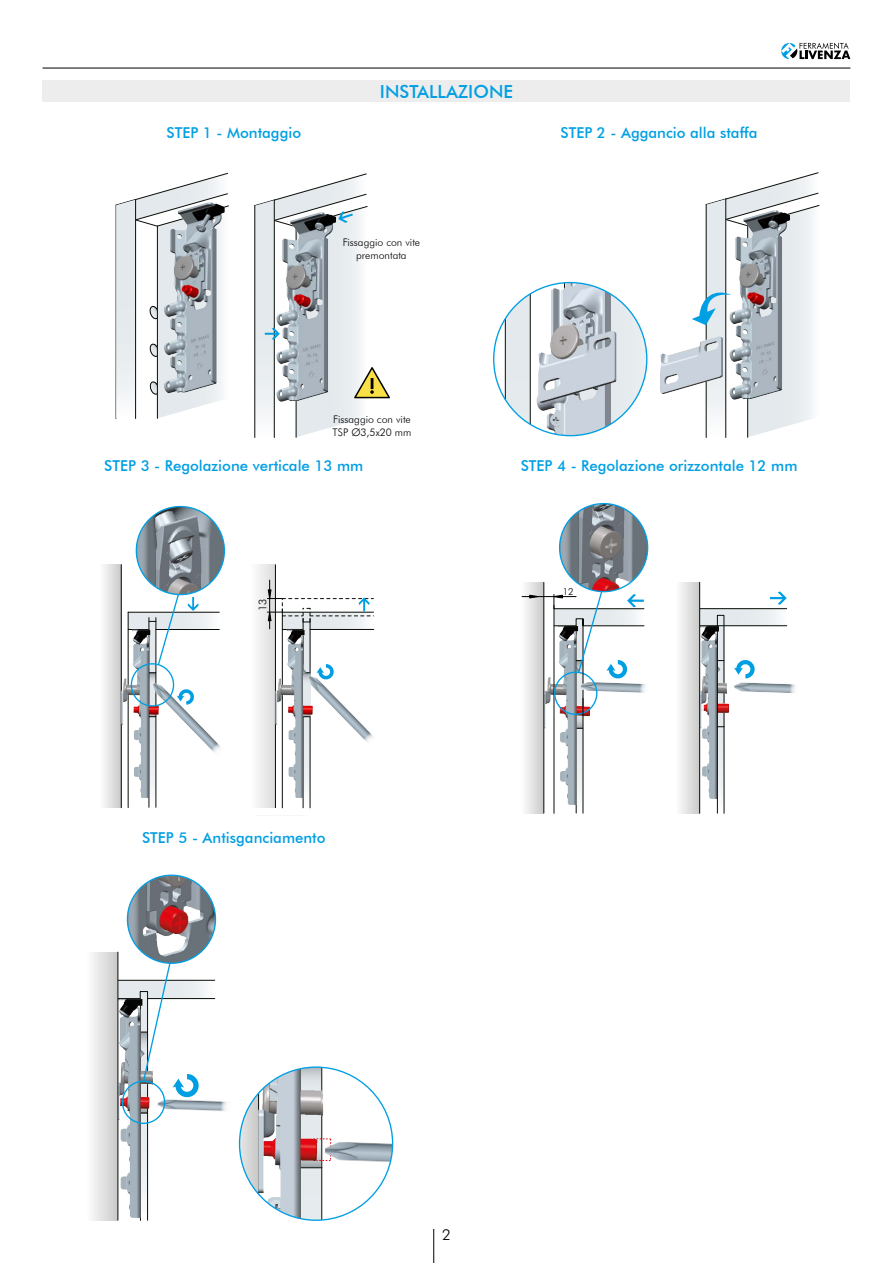
<style>
.page{position:relative;width:893px;height:1263px;background:#fff}
.page>*{position:absolute;margin:0;border:0;box-sizing:border-box;transform-origin:0 0}
.t1{font:500 18px "Futura BT";color:#009fe3}
.t2{font:500 15px "Futura BT";color:#009fe3}
.t3{font:300 15px "Futura BT";color:#000}
.t4{font:300 10.8px "Futura BT";color:#000}
.t5{font:300 10.5px/12.6px "Futura BT";color:#000;text-align:center}
.t6{font:300 9.45px "Futura BT";color:#000}
</style>
<div class="page">
<svg style="left:781px;top:43px;width:69px;height:16px"></svg>
<hr style="left:433px;top:1229px;width:1px;height:34px;background:#000">
<hr style="left:43px;top:68px;width:807px;height:1px;background:#000">
<div style="left:43px;top:81px;width:807px;height:21px;background:#ededed"></div>
<svg style="left:116px;top:173px;width:112px;height:246px"></svg>
<hr style="left:135px;top:199px;width:1px;height:220px;background:#080d06">
<img style="left:160px;top:197px;width:69px;height:202px">
<img style="left:660px;top:348px;width:32px;height:46px">
<svg style="left:616px;top:297px;width:31px;height:125px"></svg>
<svg style="left:506px;top:294px;width:24px;height:130px;background:#dee8ec"></svg>
<hr style="left:530px;top:283px;width:1px;height:153px;background:#080d06">
<hr style="left:505px;top:283px;width:1px;height:153px;background:#080d06">
<img style="left:537px;top:283px;width:79px;height:153px">
<svg style="left:692px;top:172px;width:127px;height:265px"></svg>
<div style="left:99px;top:565px;width:22px;height:243px;background:linear-gradient(to right,#fff,#cdcdcd)"></div>
<hr style="left:121px;top:565px;width:1px;height:243px;background:#080d06">
<svg style="left:182px;top:613px;width:29px;height:16px"></svg>
<hr style="left:156px;top:629px;width:63px;height:1px;background:#080d06">
<hr style="left:128px;top:612px;width:91px;height:1px;background:#080d06">
<img style="left:128px;top:661px;width:154px;height:147px">
<svg style="left:188px;top:597px;width:11px;height:14px"></svg>
<svg style="left:177px;top:689px;width:17px;height:16px"></svg>
<svg style="left:283px;top:623px;width:88px;height:6px"></svg>
<div style="left:303px;top:618px;width:7px;height:190px;background:#e3e9ec"></div>
<hr style="left:310px;top:618px;width:1px;height:190px;background:#080d06">
<hr style="left:282px;top:609px;width:1px;height:199px;background:#080d06">
<hr style="left:310px;top:629px;width:64px;height:1px;background:#080d06">
<div style="left:249px;top:565px;width:26px;height:243px;background:linear-gradient(to right,#fff,#ddd)"></div>
<hr style="left:275px;top:565px;width:1px;height:243px;background:#080d06">
<hr style="left:269px;top:580px;width:1px;height:49px;background:#000">
<svg style="left:267px;top:590px;width:106px;height:33px"></svg>
<svg style="left:128px;top:586px;width:54px;height:80px"></svg>
<img style="left:136px;top:507px;width:88px;height:88px;border-radius:44px">
<hr style="left:149px;top:618px;width:1px;height:189px;background:#080d06">
<img style="left:123px;top:677px;width:7px;height:25px">
<img style="left:130px;top:629px;width:26px;height:169px">
<img style="left:155px;top:702px;width:6px;height:15px">
<div style="left:131px;top:663px;width:43px;height:44px;border:1px solid #009fe3;border-radius:50%"></div>
<img style="left:121px;top:690px;width:7px;height:35px">
<hr style="left:303px;top:618px;width:1px;height:190px;background:#080d06">
<svg style="left:186px;top:713px;width:125px;height:96px"></svg>
<img style="left:275px;top:690px;width:7px;height:35px">
<img style="left:310px;top:653px;width:38px;height:112px">
<img style="left:278px;top:677px;width:6px;height:25px">
<img style="left:284px;top:629px;width:26px;height:169px">
<img style="left:309px;top:702px;width:7px;height:15px">
<svg style="left:303px;top:668px;width:7px;height:9px"></svg>
<svg style="left:339px;top:710px;width:34px;height:55px"></svg>
<img style="left:700px;top:626px;width:27px;height:172px">
<img style="left:547px;top:613px;width:7px;height:192px">
<img style="left:545px;top:691px;width:6px;height:37px">
<img style="left:700px;top:691px;width:7px;height:37px">
<svg style="left:521px;top:582px;width:23px;height:231px"></svg>
<hr style="left:544px;top:582px;width:1px;height:231px;background:#080d06">
<hr style="left:522px;top:596px;width:54px;height:1px;background:#000">
<svg style="left:529px;top:595px;width:9px;height:3px"></svg>
<img style="left:560px;top:504px;width:88px;height:88px;border-radius:44px">
<div style="left:697px;top:609px;width:89px;height:17px;background:linear-gradient(to right,#dee5e8,#f1f3f6)"></div>
<hr style="left:697px;top:625px;width:90px;height:1px;background:#080d06">
<hr style="left:697px;top:608px;width:90px;height:1px;background:#080d06">
<svg style="left:680px;top:582px;width:19px;height:231px"></svg>
<svg style="left:770px;top:591px;width:17px;height:14px"></svg>
<hr style="left:699px;top:582px;width:1px;height:231px;background:#080d06">
<img style="left:725px;top:700px;width:4px;height:17px">
<svg style="left:702px;top:704px;width:2px;height:8px"></svg>
<svg style="left:554px;top:590px;width:92px;height:223px"></svg>
<img style="left:734px;top:660px;width:54px;height:33px">
<svg style="left:788px;top:684px;width:8px;height:9px"></svg>
<svg style="left:717px;top:615px;width:8px;height:198px;background:#aba9a9"></svg>
<img style="left:152px;top:1100px;width:67px;height:23px">
<img style="left:127px;top:875px;width:88px;height:88px;border-radius:44px">
<svg style="left:219px;top:1068px;width:175px;height:152px"></svg>
<img style="left:258px;top:1068px;width:65px;height:152px">
<hr style="left:140px;top:989px;width:1px;height:231px;background:#080d06">
<hr style="left:147px;top:989px;width:1px;height:231px;background:#080d06">
<img style="left:120px;top:1107px;width:32px;height:110px">
<img style="left:119px;top:1107px;width:6px;height:13px">
<div style="left:122px;top:1080px;width:43px;height:44px;border:1px solid #009fe3;border-radius:50%"></div>
<div style="left:118px;top:980px;width:97px;height:18px;background:#f5f7f9"></div>
<hr style="left:148px;top:998px;width:67px;height:1px;background:#080d06">
<hr style="left:118px;top:980px;width:97px;height:1px;background:#080d06">
<svg style="left:119px;top:961px;width:80px;height:146px"></svg>
<div style="left:86px;top:952px;width:32px;height:268px;background:linear-gradient(to right,#fff,#cbcbca)"></div>
<hr style="left:118px;top:952px;width:1px;height:268px;background:#080d06">
<div style="left:140px;top:991px;width:8px;height:8px;border:1px solid #080d06"></div>
<svg style="left:254px;top:174px;width:136px;height:263px"></svg>
<p class="t1" style="left:380px;top:81px;width:135px">INSTALLAZIONE</p>
<p class="t2" style="left:167px;top:124px;width:136px">STEP 1 - Montaggio</p>
<p class="t2" style="left:561px;top:124px;width:199px">STEP 2 - Aggancio alla staffa</p>
<p class="t5" style="left:343px;top:236px;width:79px">Fissaggio con vite premontata</p>
<p class="t5" style="left:333px;top:413px;width:80px;text-align:left">Fissaggio con vite<br>TSP Ø3,5x20 mm</p>
<p class="t2" style="left:104px;top:456px;width:261px">STEP 3 - Regolazione verticale 13 mm</p>
<p class="t4" style="left:256px;top:611px;width:14px;rotate:-90deg">13</p>
<p class="t2" style="left:142px;top:829px;width:185px">STEP 5 - Antisganciamento</p>
<p class="t2" style="left:521px;top:456px;width:278px">STEP 4 - Regolazione orizzontale 12 mm</p>
<p class="t6" style="left:563px;top:586px;width:12px">12</p>
<p class="t3" style="left:442px;top:1226px;width:10px">2</p>
</div>
